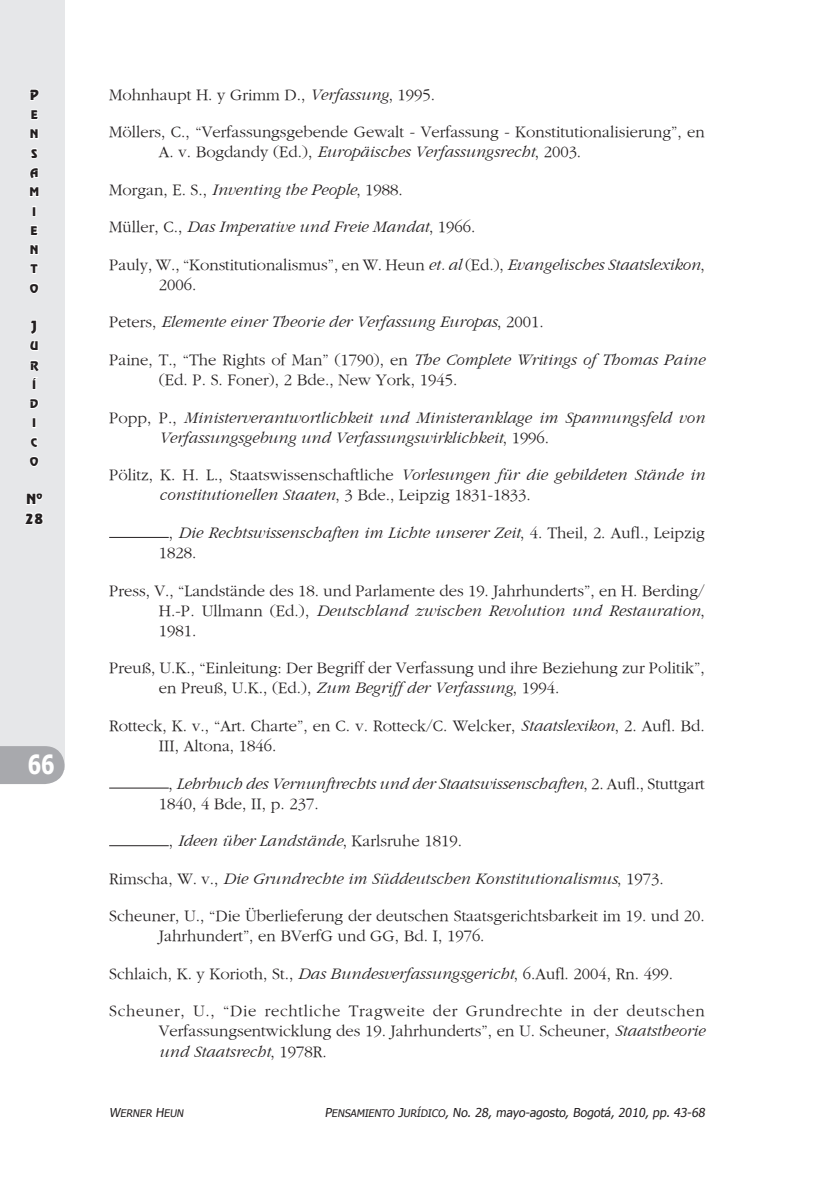
<style>
.page{position:relative;width:819px;height:1191px;background:#fff}
.page>*{position:absolute;margin:0;border:0;box-sizing:border-box;transform-origin:0 0}
.t1{font:700 26.25px "Tahoma";color:#fff;scale:.8 1}
.t2{font:16.62px/20.1px "Gourmand";color:#231f20}
.t3{font:italic 16.62px/20.1px "Gourmand";color:#231f20}
.t4{font:14px/19.2px "Revue BT Regular SC850";color:#231f20}
.t5{font:12.25px "Tahoma";color:#231f20}
.t6{font:11.9px/19.2px "Revue BT Regular SC850";color:#231f20}
.t7{font:10.33px "Tahoma SC850";color:#231f20}
.s1{font-style:italic}
.s2{font-style:normal}
.s3{font-size:12.25px}
.s4{font-family:"Tahoma SC850";font-size:10.33px}
.s5{font-family:"Tahoma SC850"}
</style>
<div class="page">
<div style="left:0;top:0;width:64px;height:769px;background:#e6e7e9"></div>
<div style="left:0;top:746px;width:64px;height:38px;background:#a8a9ad"></div>
<svg style="left:29px;top:89px;width:10px;height:12px"></svg>
<svg style="left:31px;top:109px;width:8px;height:11px"></svg>
<svg style="left:30px;top:129px;width:9px;height:10px"></svg>
<svg style="left:30px;top:148px;width:8px;height:11px"></svg>
<svg style="left:29px;top:167px;width:10px;height:30px"></svg>
<div style="left:32px;top:206px;width:4px;height:10px;border:2px solid #fff"></div>
<svg style="left:30px;top:225px;width:9px;height:11px"></svg>
<svg style="left:30px;top:244px;width:9px;height:11px"></svg>
<svg style="left:30px;top:264px;width:9px;height:10px"></svg>
<svg style="left:29px;top:283px;width:10px;height:11px"></svg>
<svg style="left:29px;top:320px;width:10px;height:31px"></svg>
<svg style="left:30px;top:360px;width:10px;height:30px"></svg>
<svg style="left:29px;top:398px;width:10px;height:11px"></svg>
<div style="left:32px;top:417px;width:4px;height:11px;border:2px solid #fff"></div>
<svg style="left:30px;top:437px;width:8px;height:11px"></svg>
<svg style="left:29px;top:456px;width:10px;height:11px"></svg>
<svg style="left:25px;top:493px;width:19px;height:32px"></svg>
<hr style="left:109px;top:537px;width:60px;height:1px;background:#231f20">
<hr style="left:109px;top:787px;width:60px;height:1px;background:#231f20">
<hr style="left:109px;top:845px;width:60px;height:1px;background:#231f20">
<p class="t4" style="left:30px;top:85px;width:11px">P</p>
<p class="t6" style="left:29px;top:105px;width:11px">E<br>N<br>S<br>A<br>M<br>I<br>E<br>N<br>T<br>O</p>
<p class="t4" style="left:31px;top:316px;width:7px">J</p>
<p class="t6" style="left:30px;top:336px;width:10px">U<br>R<br>Í<br>D<br>I<br>C<br>O</p>
<p class="t4" style="left:25px;top:489px;width:20px">Nº<br>28</p>
<h1 class="t1" style="left:28px;top:746px;width:35px">66</h1>
<p class="t2" style="left:109px;top:85px;width:327px">Mohnhaupt H. y Grimm D., <span class="s1">Verfassung</span>, 1995.</p>
<p class="t2" style="left:159px;top:122px;width:547px;text-indent:-50px">Möllers, C., “Verfassungsgebende Gewalt - Verfassung - Konstitutionalisierung”, en<br>A. v. Bogdandy (Ed.), <span class="s1">Europäisches Verfassungsrecht</span>, 2003.</p>
<p class="t2" style="left:109px;top:180px;width:295px">Morgan, E. S., <span class="s1">Inventing the People</span>, 1988.</p>
<p class="t3" style="left:109px;top:217px;width:368px"><span class="s2">Müller, C.,</span> Das Imperative und Freie Mandat<span class="s2">, 1966.</span></p>
<p class="t2" style="left:159px;top:255px;width:547px;text-indent:-50px">Pauly, W., “Konstitutionalismus”, en W. Heun <span class="s1">et. al</span> (Ed.), <span class="s1">Evangelisches Staatslexikon</span>,<br>2006.</p>
<p class="t3" style="left:109px;top:312px;width:436px"><span class="s2">Peters,</span> Elemente einer Theorie der Verfassung Europas<span class="s2">, 2001.</span></p>
<p class="t2" style="left:159px;top:350px;width:547px;text-indent:-50px">Paine, T., “The Rights of Man” (1790), en <span class="s1">The Complete Writings of Thomas Paine </span>(Ed. P. S. Foner), 2 Bde., New York, 1945.</p>
<p class="t3" style="left:159px;top:407px;width:547px;text-indent:-50px"><span class="s2">Popp, P.,</span> Ministerverantwortlichkeit und Ministeranklage im Spannungsfeld von<br>Verfassungsgebung und Verfassungswirklichkeit<span class="s2">, 1996.</span></p>
<p class="t2" style="left:159px;top:465px;width:547px;text-indent:-50px">Pölitz, K. H. L., Staatswissenschaftliche <span class="s1">Vorlesungen für die gebildeten Stände in constitutionellen Staaten</span>, 3 Bde., Leipzig 1831-1833.</p>
<p class="t3" style="left:159px;top:523px;width:547px;text-indent:10px"><span class="s2">,</span> Die Rechtswissenschaften im Lichte unserer Zeit<span class="s2">, 4. Theil, 2. Aufl., Leipzig<br>1828.</span></p>
<p class="t2" style="left:159px;top:580px;width:547px;text-align:justify;text-indent:-50px">Press, V., “Landstände des 18. und Parlamente des 19. Jahrhunderts”, en H. Berding/ H.-P. Ullmann (Ed.), <span class="s1">Deutschland zwischen Revolution und Restauration</span>, 1981.</p>
<p class="t2" style="left:159px;top:658px;width:547px;text-indent:-50px">Preuß, U.K., “Einleitung: Der Begriff der Verfassung und ihre Beziehung zur Politik”, en Preuß, U.K., (Ed.), <span class="s1">Zum Begriff der Verfassung</span>, 1994.</p>
<p class="t2" style="left:159px;top:716px;width:547px;text-indent:-50px">Rotteck, K. v., “Art. Charte”, en C. v. Rotteck/C. Welcker, <span class="s1">Staatslexikon</span>, 2. Aufl. Bd.<br>III, Altona, 1846.</p>
<p class="t3" style="left:159px;top:773px;width:547px;text-indent:10px"><span class="s2">,</span> Lehrbuch des Vernunftrechts und der Staatswissenschaften<span class="s2">, 2. Aufl., Stuttgart<br>1840, 4 Bde, II, p. 237.</span></p>
<p class="t3" style="left:169px;top:831px;width:295px"><span class="s2">,</span> Ideen über Landstände<span class="s2">, Karlsruhe 1819.</span></p>
<p class="t3" style="left:109px;top:868px;width:556px"><span class="s2">Rimscha, W. v.,</span> Die Grundrechte im Süddeutschen Konstitutionalismus<span class="s2">, 1973.</span></p>
<p class="t2" style="left:159px;top:906px;width:547px;text-indent:-50px">Scheuner, U., “Die Überlieferung der deutschen Staatsgerichtsbarkeit im 19. und 20.<br>Jahrhundert”, en BVerfG und GG, Bd. I, 1976.</p>
<p class="t2" style="left:109px;top:963px;width:565px">Schlaich, K. y Korioth, St., <span class="s1">Das Bundesverfassungsgericht</span>, 6.Aufl. 2004, Rn. 499.</p>
<p class="t2" style="left:159px;top:1001px;width:547px;text-align:justify;text-indent:-50px">Scheuner, U., “Die rechtliche Tragweite der Grundrechte in der deutschen Verfassungsentwicklung des 19. Jahrhunderts”, en U. Scheuner, <span class="s1">Staatstheorie und Staatsrecht</span>, 1978R.</p>
<p class="t7" style="left:109px;top:1105px;width:150px"><span class="s3">W</span>ERNER <span class="s3">H</span>EUN <span class="s3">P</span></p>
<p class="t5" style="left:331px;top:1103px;width:377px"><span class="s4">ENSAMI ENTO</span> <span class="s5">J</span><span class="s4">URÍDICO</span><span class="s5">,</span> No. 28, mayo-agosto, Bogotá, 2010, pp. 43-68</p>
</div>
